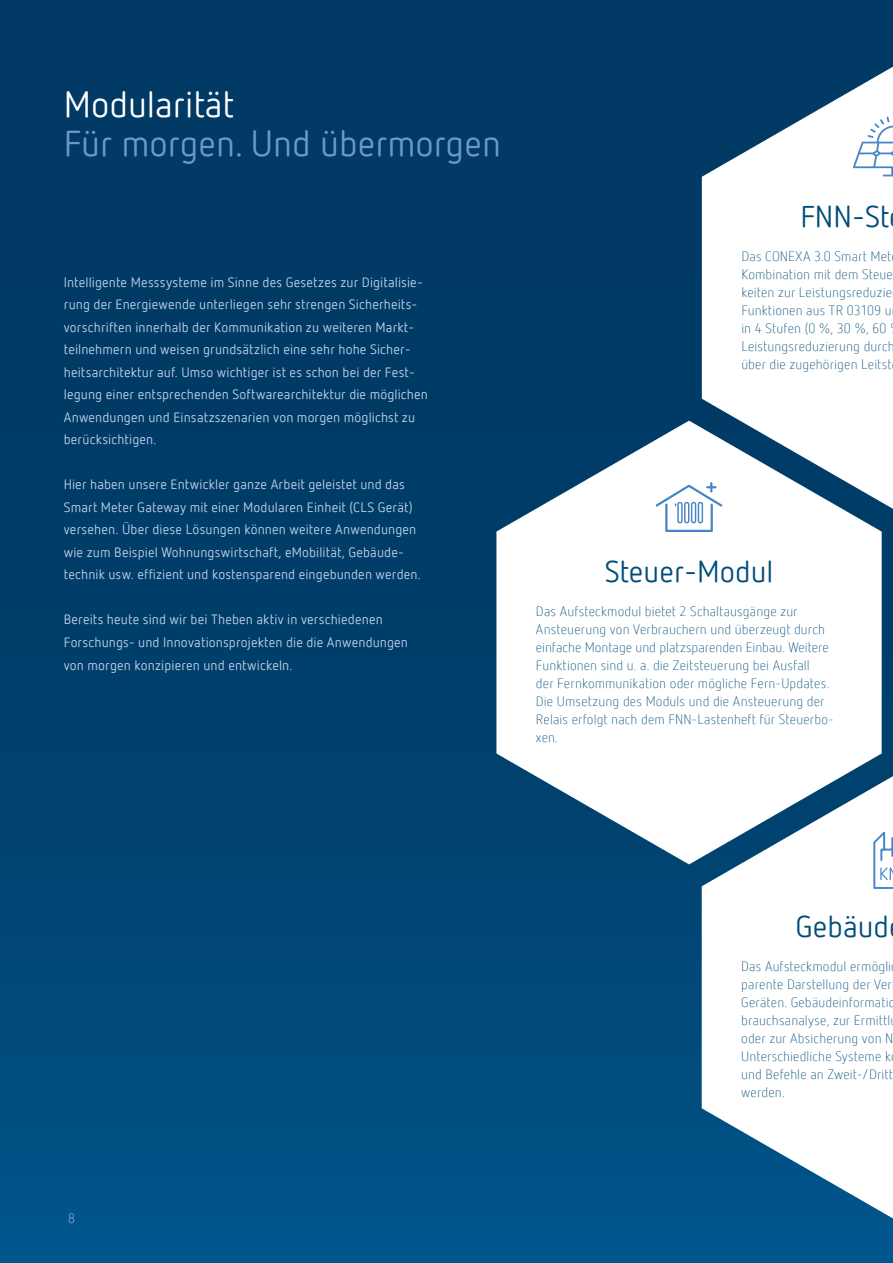
<style>
.page{position:relative;width:893px;height:1263px;background:#fff}
.page>*{position:absolute;margin:0;border:0;box-sizing:border-box;transform-origin:0 0}
.t1{font:36px "Netto Offc Pro";color:#6c98cf}
.t2{font:36px "Netto Offc Pro";color:#fff}
.t3{font:30px "Netto Offc Pro";color:#014d7a}
.t4{font:13.5px/22.5px "Netto Offc Pro";letter-spacing:.01em;color:#c2d1ea}
.t5{font:300 13.5px/18px "Netto Offc Pro";letter-spacing:.005em;color:#014d7a}
.t6{font:300 13.5px "Netto Offc Pro";color:#c2d1ea}
</style>
<div class="page">
<div style="left:0;top:0;width:893px;height:1263px;background:linear-gradient(to bottom,#00345d,#004f82)"></div>
<svg style="left:677px;top:49px;width:216px;height:355px"></svg>
<svg style="left:472px;top:404px;width:421px;height:477px"></svg>
<svg style="left:677px;top:759px;width:216px;height:477px"></svg>
<div style="left:665px;top:503px;width:48px;height:29px;border:2px solid #4786c5"></div>
<svg style="left:654px;top:483px;width:70px;height:40px"></svg>
<svg style="left:872px;top:828px;width:21px;height:62px"></svg>
<svg style="left:853px;top:117px;width:40px;height:59px"></svg>
<h1 class="t2" style="left:64px;top:81px;width:172px">Modularität</h1>
<h1 class="t1" style="left:64px;top:120px;width:439px">Für morgen. Und übermorgen</h1>
<p class="t4" style="left:64px;top:270px;width:366px">Intelligente Messsysteme im Sinne des Gesetzes zur Digitalisie&shy;rung der Energiewende unterliegen sehr strengen Sicherheits&shy;vorschriften innerhalb der Kommunikation zu weiteren Markt&shy;teilnehmern und weisen grundsätzlich eine sehr hohe Sicher&shy;heitsarchitektur auf. Umso wichtiger ist es schon bei der Fest&shy;legung einer entsprechenden Softwarearchitektur die möglichen Anwendungen und Einsatzszenarien von morgen möglichst zu berücksichtigen.</p>
<p class="t4" style="left:64px;top:473px;width:359px">Hier haben unsere Entwickler ganze Arbeit geleistet und das Smart Meter Gateway mit einer Modularen Einheit (CLS Gerät) versehen. Über diese Lösungen können weitere Anwendungen wie zum Beispiel Wohnungswirtschaft, eMobilität, Gebäude&shy;technik usw. effizient und kostensparend eingebunden werden.</p>
<p class="t4" style="left:64px;top:608px;width:346px">Bereits heute sind wir bei Theben aktiv in verschiedenen<br>Forschungs- und Innovationsprojekten die die Anwendungen von morgen konzipieren und entwickeln.</p>
<h2 class="t3" style="left:800px;top:197px;width:90px">FNN-St</h2>
<p class="t5" style="left:741px;top:247px;width:155px">Das CONEXA 3.0 Smart Met<br>Kombination mit dem Steue keiten zur Leistungsreduzie<br>Funktionen aus TR 03109 u in 4 Stufen (0 %, 30 %, 60<br>Leistungsreduzierung durch über die zugehörigen Leitst</p>
<h2 class="t3" style="left:605px;top:552px;width:170px">Steuer-Modul</h2>
<p class="t5" style="left:536px;top:602px;width:299px">Das Aufsteckmodul bietet 2 Schaltausgänge zur Ansteuerung von Verbrauchern und überzeugt durch einfache Montage und platzsparenden Einbau. Weitere Funktionen sind u. a. die Zeitsteuerung bei Ausfall<br>der Fernkommunikation oder mögliche Fern-Updates.<br>Die Umsetzung des Moduls und die Ansteuerung der Relais erfolgt nach dem FNN-Lastenheft für Steuerbo&shy;xen.</p>
<p class="t6" style="left:68px;top:1209px;width:8px">8</p>
<h2 class="t3" style="left:796px;top:907px;width:95px">Gebäud</h2>
<p class="t5" style="left:741px;top:957px;width:156px">Das Aufsteckmodul ermögli parente Darstellung der Ver<br>Geräten. Gebäudeinformatio brauchsanalyse, zur Ermittl oder zur Absicherung von N<br>Unterschiedliche Systeme k und Befehle an Zweit-/Dritt werden.</p>
</div>
